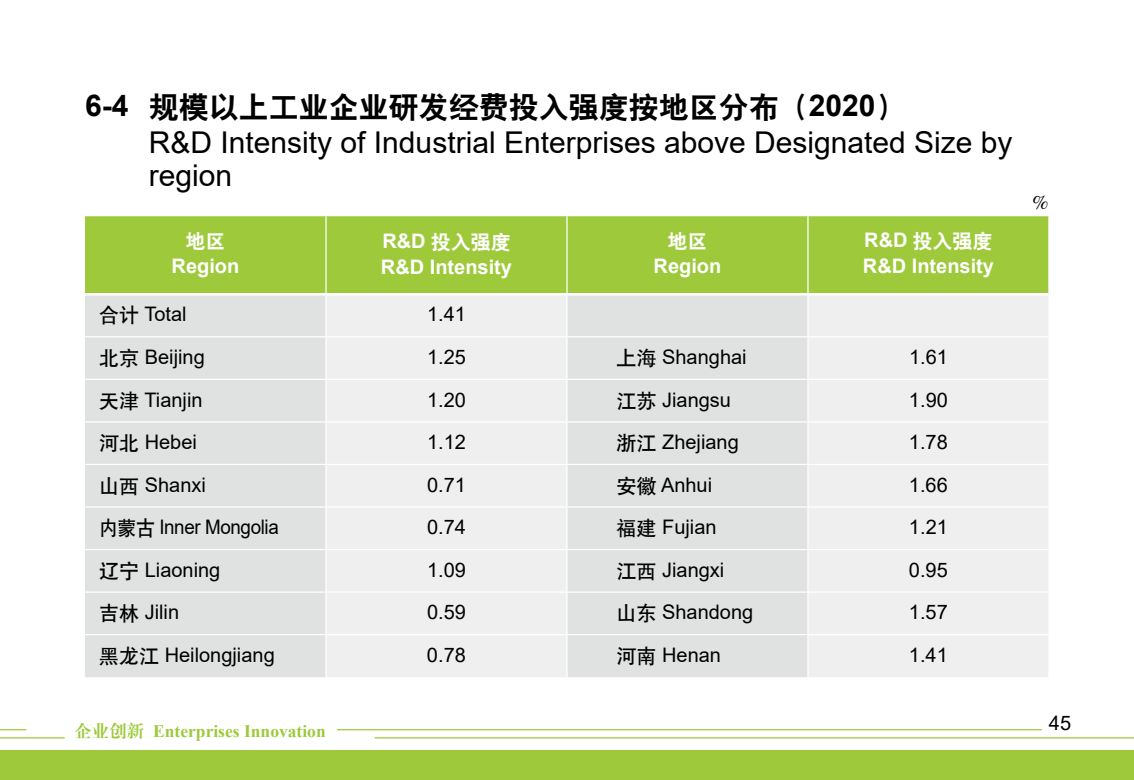
<style>
.page{position:relative;width:1134px;height:780px;background:#fff}
.page>*{position:absolute;margin:0;border:0;box-sizing:border-box;transform-origin:0 0}
.t1{font:30px/32.5px "Arial";color:#000}
.t2{font:30px "H Yb 2 gj";color:#000}
.t3{font:20px "Arial";color:#000}
.t4{font:700 20px "Arial";color:#fff}
.t5{font:20px "H Yb 2 gj";color:#fff}
.t6{font:20px "Arial";letter-spacing:-.02em;color:#000;scale:.94 1}
.t7{font:20px "Times";color:#000}
.t8{font:700 17.5px "Times New Roman";color:#9dc93a}
.s1{font-family:"Arial";font-weight:700}
.s2{font-family:"H Yb 1 gj"}
.s3{font-family:"H Ya 4 gj";font-weight:400}
</style>
<div class="page">
<div style="left:0;top:750px;width:1134px;height:30px;background:#9dc93a"></div>
<svg style="left:0;top:729px;width:26px;height:1px"></svg>
<hr style="left:0;top:737px;width:65px;height:1px;background:#9dc93a">
<hr style="left:337px;top:729px;width:705px;height:1px;background:#9dc93a">
<hr style="left:375px;top:737px;width:759px;height:1px;background:#9dc93a">
<div style="left:85px;top:216px;width:963px;height:77px;background:#9dc93a"></div>
<div style="left:85px;top:295px;width:240px;height:382px;background:#e0e1e1"></div>
<svg style="left:327px;top:295px;width:721px;height:382px;fill:#efefef"></svg>
<div style="left:85px;top:337px;width:240px;height:297px;background:#e0e1e1"></div>
<svg style="left:327px;top:337px;width:721px;height:297px;fill:#efefef"></svg>
<hr style="left:325px;top:216px;width:2px;height:77px;background:#fff">
<hr style="left:566px;top:216px;width:2px;height:77px;background:#fff">
<hr style="left:807px;top:216px;width:1px;height:77px;background:#fff">
<hr style="left:566px;top:295px;width:2px;height:41px;background:#fff">
<hr style="left:807px;top:295px;width:1px;height:41px;background:#fff">
<hr style="left:85px;top:336px;width:241px;height:1px;background:#fff">
<hr style="left:326px;top:336px;width:241px;height:1px;background:#fff">
<hr style="left:567px;top:336px;width:241px;height:1px;background:#fff">
<hr style="left:566px;top:337px;width:2px;height:42px;background:#fff">
<hr style="left:808px;top:336px;width:241px;height:1px;background:#fff">
<hr style="left:807px;top:337px;width:1px;height:42px;background:#fff">
<hr style="left:85px;top:379px;width:241px;height:1px;background:#fff">
<hr style="left:326px;top:379px;width:241px;height:1px;background:#fff">
<hr style="left:567px;top:379px;width:241px;height:1px;background:#fff">
<hr style="left:566px;top:380px;width:2px;height:41px;background:#fff">
<hr style="left:808px;top:379px;width:241px;height:1px;background:#fff">
<hr style="left:807px;top:380px;width:1px;height:41px;background:#fff">
<hr style="left:85px;top:421px;width:241px;height:1px;background:#fff">
<hr style="left:326px;top:421px;width:241px;height:1px;background:#fff">
<hr style="left:567px;top:421px;width:241px;height:1px;background:#fff">
<hr style="left:566px;top:422px;width:2px;height:42px;background:#fff">
<hr style="left:808px;top:421px;width:241px;height:1px;background:#fff">
<hr style="left:807px;top:422px;width:1px;height:42px;background:#fff">
<hr style="left:85px;top:464px;width:241px;height:1px;background:#fff">
<hr style="left:326px;top:464px;width:241px;height:1px;background:#fff">
<hr style="left:567px;top:464px;width:241px;height:1px;background:#fff">
<hr style="left:566px;top:465px;width:2px;height:41px;background:#fff">
<hr style="left:808px;top:464px;width:241px;height:1px;background:#fff">
<hr style="left:807px;top:465px;width:1px;height:41px;background:#fff">
<hr style="left:85px;top:506px;width:241px;height:1px;background:#fff">
<hr style="left:326px;top:506px;width:241px;height:1px;background:#fff">
<hr style="left:567px;top:506px;width:241px;height:1px;background:#fff">
<hr style="left:566px;top:507px;width:2px;height:42px;background:#fff">
<hr style="left:808px;top:506px;width:241px;height:1px;background:#fff">
<hr style="left:807px;top:507px;width:1px;height:42px;background:#fff">
<hr style="left:85px;top:549px;width:241px;height:1px;background:#fff">
<hr style="left:326px;top:549px;width:241px;height:1px;background:#fff">
<hr style="left:567px;top:549px;width:241px;height:1px;background:#fff">
<hr style="left:566px;top:550px;width:2px;height:41px;background:#fff">
<hr style="left:808px;top:549px;width:241px;height:1px;background:#fff">
<hr style="left:807px;top:550px;width:1px;height:41px;background:#fff">
<hr style="left:85px;top:591px;width:241px;height:1px;background:#fff">
<hr style="left:326px;top:591px;width:241px;height:1px;background:#fff">
<hr style="left:567px;top:591px;width:241px;height:1px;background:#fff">
<hr style="left:566px;top:592px;width:2px;height:42px;background:#fff">
<hr style="left:808px;top:591px;width:241px;height:1px;background:#fff">
<hr style="left:807px;top:592px;width:1px;height:42px;background:#fff">
<hr style="left:85px;top:634px;width:241px;height:1px;background:#fff">
<hr style="left:326px;top:634px;width:241px;height:1px;background:#fff">
<hr style="left:567px;top:634px;width:241px;height:1px;background:#fff">
<hr style="left:566px;top:635px;width:2px;height:42px;background:#fff">
<hr style="left:808px;top:634px;width:241px;height:1px;background:#fff">
<hr style="left:807px;top:635px;width:1px;height:42px;background:#fff">
<h1 class="t2" style="left:85px;top:92px;width:822px"><span class="s1">6-4</span> 规模以上工业企业研发经费投入强度按地区分布（<span class="s1">2020</span>）</h1>
<h1 class="t1" style="left:149px;top:126px;width:865px">R&amp;D Intensity of Industrial Enterprises above Designated Size by region</h1>
<p class="t5" style="left:186px;top:230px;width:41px">地区</p>
<p class="t4" style="left:172px;top:251px;width:69px">Region</p>
<p class="t5" style="left:864px;top:230px;width:130px"><span class="s1">R&amp;D</span> 投入强度</p>
<p class="t4" style="left:863px;top:251px;width:133px">R&amp;D Intensity</p>
<p class="t5" style="left:667px;top:230px;width:41px">地区</p>
<p class="t4" style="left:654px;top:251px;width:69px">Region</p>
<p class="t5" style="left:382px;top:232px;width:130px"><span class="s1">R&amp;D</span> 投入强度</p>
<p class="t4" style="left:381px;top:253px;width:133px">R&amp;D Intensity</p>
<p class="t3" style="left:99px;top:300px;width:89px"><span class="s2">合计</span> Total</p>
<p class="t3" style="left:427px;top:300px;width:40px">1.41</p>
<p class="t3" style="left:99px;top:343px;width:107px"><span class="s2">北京</span> Beijing</p>
<p class="t3" style="left:427px;top:343px;width:40px">1.25</p>
<p class="t3" style="left:617px;top:343px;width:132px"><span class="s2">上海</span> Shanghai</p>
<p class="t3" style="left:909px;top:343px;width:40px">1.61</p>
<p class="t3" style="left:99px;top:385px;width:105px"><span class="s2">天津</span> Tianjin</p>
<p class="t3" style="left:427px;top:385px;width:40px">1.20</p>
<p class="t3" style="left:617px;top:385px;width:116px"><span class="s2">江苏</span> Jiangsu</p>
<p class="t3" style="left:909px;top:385px;width:40px">1.90</p>
<p class="t3" style="left:99px;top:428px;width:99px"><span class="s2">河北</span> Hebei</p>
<p class="t3" style="left:427px;top:428px;width:40px">1.12</p>
<p class="t3" style="left:617px;top:428px;width:124px"><span class="s2">浙江</span> Zhejiang</p>
<p class="t3" style="left:909px;top:428px;width:40px">1.78</p>
<p class="t3" style="left:99px;top:471px;width:108px"><span class="s2">山西</span> Shanxi</p>
<p class="t3" style="left:427px;top:471px;width:40px">0.71</p>
<p class="t3" style="left:616px;top:471px;width:97px"><span class="s2">安徽</span> Anhui</p>
<p class="t3" style="left:909px;top:471px;width:40px">1.66</p>
<p class="t6" style="left:99px;top:513px;width:193px"><span class="s2">内蒙古</span> Inner Mongolia</p>
<p class="t3" style="left:427px;top:513px;width:40px">0.74</p>
<p class="t3" style="left:617px;top:513px;width:102px"><span class="s2">福建</span> Fujian</p>
<p class="t3" style="left:909px;top:513px;width:40px">1.21</p>
<p class="t3" style="left:99px;top:556px;width:123px"><span class="s2">辽宁</span> Liaoning</p>
<p class="t3" style="left:427px;top:556px;width:40px">1.09</p>
<p class="t3" style="left:617px;top:556px;width:109px"><span class="s2">江西</span> Jiangxi</p>
<p class="t3" style="left:909px;top:556px;width:40px">0.95</p>
<p class="t3" style="left:99px;top:598px;width:81px"><span class="s2">吉林</span> Jilin</p>
<p class="t3" style="left:427px;top:598px;width:40px">0.59</p>
<p class="t3" style="left:616px;top:598px;width:138px"><span class="s2">山东</span> Shandong</p>
<p class="t3" style="left:909px;top:598px;width:40px">1.57</p>
<p class="t3" style="left:99px;top:641px;width:177px"><span class="s2">黑龙江</span> Heilongjiang</p>
<p class="t3" style="left:427px;top:641px;width:40px">0.78</p>
<p class="t3" style="left:616px;top:641px;width:106px"><span class="s2">河南</span> Henan</p>
<p class="t3" style="left:909px;top:641px;width:40px">1.41</p>
<p class="t7" style="left:1032px;top:191px;width:18px">%</p>
<p class="t8" style="left:74px;top:718px;width:253px"><span class="s3">企业创新</span> Enterprises Innovation</p>
<p class="t3" style="left:1049px;top:709px;width:24px">45</p>
</div>
